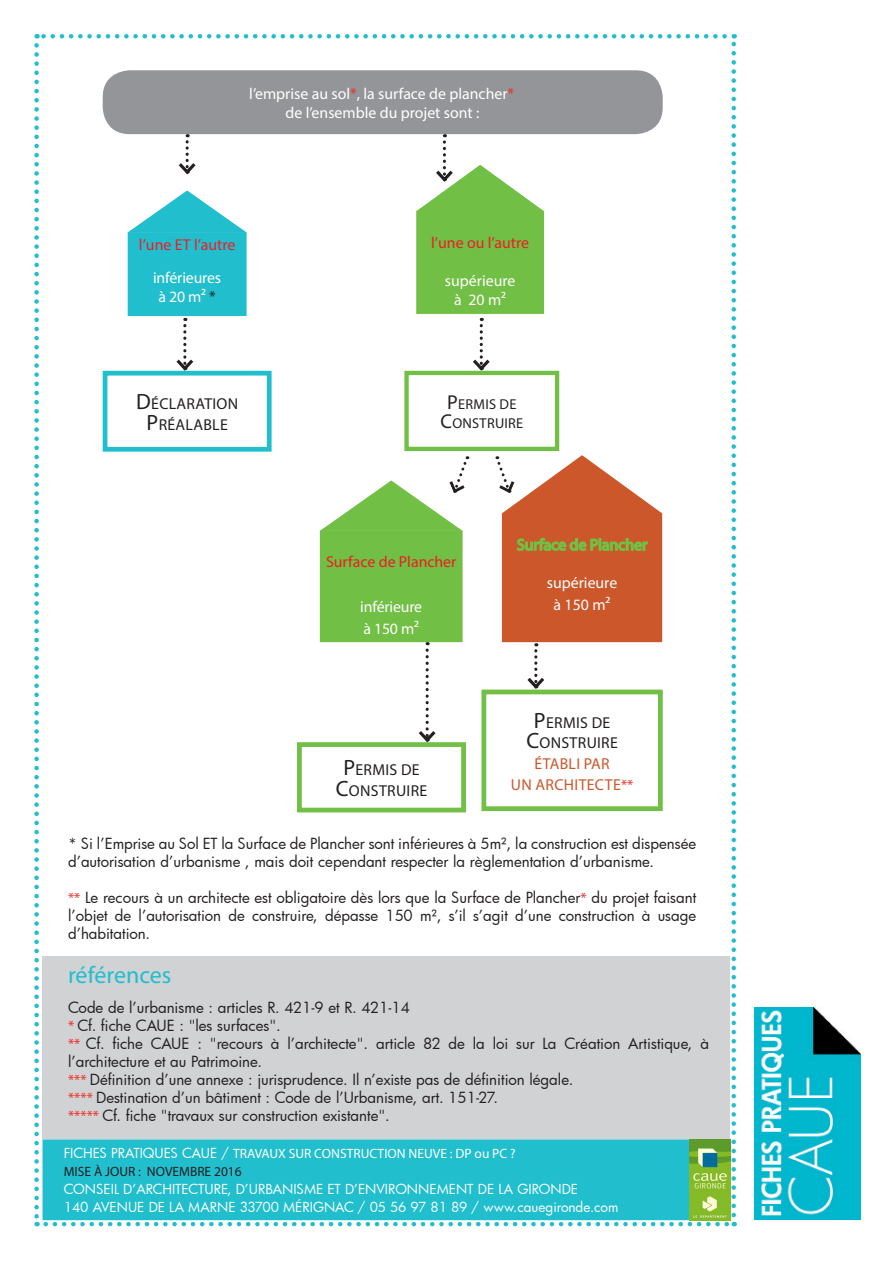
<style>
.page{position:relative;width:893px;height:1263px;background:#fff}
.page>*{position:absolute;margin:0;border:0;box-sizing:border-box;transform-origin:0 0}
.t1{font:24px "Myriad Pro";color:#21bece}
.t2{font:15.9px "Myriad Pro";color:#fff}
.t3{font:15.9px/20.5px "Myriad Pro";letter-spacing:.02em;color:#231f20;text-align:center}
.t4{font:15.9px "Myriad Pro";color:#ee1d23}
.t5{font:15.9px "Myriad Pro";letter-spacing:.02em;color:#cb572b}
.t6{font:15px/18px "Futura";color:#231f20}
.t7{font:14.4px/18.6px "Myriad Pro";letter-spacing:.02em;color:#231f20;text-align:center}
.t8{font:13.5px "Futura";color:#fff}
.t9{font:13.5px "Myriad Pro";color:#fff}
.t10{font:13.5px "Myriad Pro";color:#231f20}
.s1{color:#ee2a23}
.s2{color:#231f20}
.s3{font-size:22.2px}
.s4{font-size:20.1px}
.s5{font-size:15px;color:#ee2a23}
.s6{font-family:"Myriad Pro";color:#ee2a23}
.s7{font-family:"Futura"}
</style>
<div class="page">
<svg style="left:34px;top:45px;width:5px;height:1181px"></svg>
<svg style="left:46px;top:1222px;width:689px;height:4px"></svg>
<svg style="left:731px;top:34px;width:5px;height:1181px"></svg>
<svg style="left:37px;top:34px;width:688px;height:5px"></svg>
<div style="left:42px;top:1139px;width:682px;height:82px;background:#21bece"></div>
<img style="left:754px;top:1007px;width:106px;height:213px">
<img style="left:690px;top:1139px;width:40px;height:81px">
<div style="left:43px;top:956px;width:687px;height:183px;background:#d1d2d4"></div>
<div style="left:103px;top:70px;width:560px;height:64px;background:#939598;border-radius:27px"></div>
<svg style="left:127px;top:190px;width:119px;height:43px"></svg>
<div style="left:128px;top:233px;width:118px;height:82px;background:#21bece"></div>
<div style="left:128px;top:232px;width:119px;height:84px;border:2px solid #21bece"></div>
<div style="left:417px;top:212px;width:126px;height:101px;background:#71bf44"></div>
<div style="left:416px;top:211px;width:128px;height:103px;border:2px solid #71bf44"></div>
<div style="left:321px;top:531px;width:141px;height:110px;background:#71bf44"></div>
<div style="left:320px;top:530px;width:143px;height:112px;border:2px solid #71bf44"></div>
<div style="left:503px;top:514px;width:158px;height:127px;background:#cb572b"></div>
<div style="left:502px;top:513px;width:160px;height:129px;border:2px solid #cb572b"></div>
<svg style="left:175px;top:134px;width:24px;height:41px"></svg>
<svg style="left:481px;top:643px;width:182px;height:169px"></svg>
<svg style="left:297px;top:642px;width:169px;height:171px"></svg>
<svg style="left:414px;top:134px;width:132px;height:78px"></svg>
<svg style="left:102px;top:318px;width:170px;height:134px"></svg>
<svg style="left:319px;top:318px;width:344px;height:277px"></svg>
<p class="t2" style="left:249px;top:84px;width:266px">l’emprise au sol<span class="s1">*</span>, la surface de plancher<span class="s1">*</span></p>
<p class="t2" style="left:286px;top:103px;width:195px">de l’ensemble du projet sont :</p>
<p class="t4" style="left:139px;top:235px;width:98px">l’une ET l’autre</p>
<p class="t2" style="left:153px;top:268px;width:70px">inférieures</p>
<p class="t2" style="left:158px;top:287px;width:59px">à 20 m² <span class="s2">*</span></p>
<p class="t3" style="left:136px;top:393px;width:104px"><span class="s3">D</span>ÉCLARATION</p>
<p class="t3" style="left:146px;top:414px;width:83px"><span class="s3">P</span>RÉALABLE</p>
<p class="t4" style="left:431px;top:233px;width:100px">l’une ou l’autre</p>
<p class="t2" style="left:445px;top:271px;width:72px">supérieure</p>
<p class="t2" style="left:454px;top:290px;width:54px">à 20 m²</p>
<p class="t7" style="left:440px;top:395px;width:85px"><span class="s4">P</span>ERMIS DE<br><span class="s4">C</span>ONSTRUIRE</p>
<p class="t4" style="left:326px;top:552px;width:132px">Surface de Plancher</p>
<p class="t2" style="left:360px;top:596px;width:63px">inférieure</p>
<p class="t2" style="left:363px;top:619px;width:57px">à 150 m²</p>
<p class="t3" style="left:336px;top:760px;width:93px"><span class="s3">P</span>ERMIS DE<br><span class="s3">C</span>ONSTRUIRE</p>
<p class="t2" style="left:547px;top:573px;width:72px">supérieure</p>
<p class="t2" style="left:554px;top:595px;width:58px">à 150 m²</p>
<p class="t3" style="left:534px;top:712px;width:78px"><span class="s3">P</span>ERMIS DE</p>
<p class="t3" style="left:526px;top:733px;width:93px"><span class="s3">C</span>ONSTRUIRE</p>
<p class="t5" style="left:534px;top:754px;width:77px">ÉTABLI PAR</p>
<p class="t5" style="left:511px;top:774px;width:124px">UN ARCHITECTE<span class="s5">**</span></p>
<p class="t6" style="left:68px;top:834px;width:630px">* Si l’Emprise au Sol ET la Surface de Plancher sont inférieures à 5m², la construction est dispensée d’autorisation d’urbanisme , mais doit cependant respecter la règlementation d’urbanisme.</p>
<p class="t6" style="left:68px;top:888px;width:630px;text-align:justify"><span class="s6">**</span> Le recours à un architecte est obligatoire dès lors que la Surface de Plancher<span class="s6">*</span> du projet faisant l’objet de l’autorisation de construire, dépasse 150 m², s’il s’agit d’une construction à usage d’habitation.</p>
<p class="t1" style="left:68px;top:960px;width:105px">références</p>
<p class="t6" style="left:68px;top:998px;width:343px">Code de l’urbanisme : articles R. 421-9 et R. 421-14</p>
<p class="t6" style="left:68px;top:1016px;width:214px"><span class="s6">*</span> Cf. fiche CAUE : "les surfaces".</p>
<p class="t6" style="left:68px;top:1034px;width:642px"><span class="s6">**</span> Cf. fiche CAUE : "recours à l’architecte". article 82 de la loi sur La Création Artistique, à l’architecture et au Patrimoine.</p>
<p class="t6" style="left:68px;top:1070px;width:507px"><span class="s6">***</span> Définition d’une annexe : jurisprudence. Il n’existe pas de définition légale.</p>
<p class="t6" style="left:68px;top:1088px;width:431px"><span class="s6">****</span> Destination d’un bâtiment : Code de l’Urbanisme, art. 151-27.</p>
<p class="t6" style="left:68px;top:1106px;width:323px"><span class="s6">*****</span> Cf. fiche "travaux sur construction existante".</p>
<p class="t9" style="left:64px;top:1145px;width:453px"><span class="s7">FICHES PRATIQUES CAUE /</span> TRAVAUX SUR CONSTRUCTION NEUVE : DP ou PC ?</p>
<p class="t10" style="left:64px;top:1163px;width:180px">MISE À JOUR : NOVEMBRE 2016</p>
<p class="t8" style="left:64px;top:1180px;width:516px">CONSEIL D’ARCHITECTURE, D’URBANISME ET D’ENVIRONNEMENT DE LA GIRONDE</p>
<p class="t8" style="left:64px;top:1198px;width:556px">140 AVENUE DE LA MARNE 33700 MÉRIGNAC / 05 56 97 81 89 / www.cauegironde.com</p>
</div>
